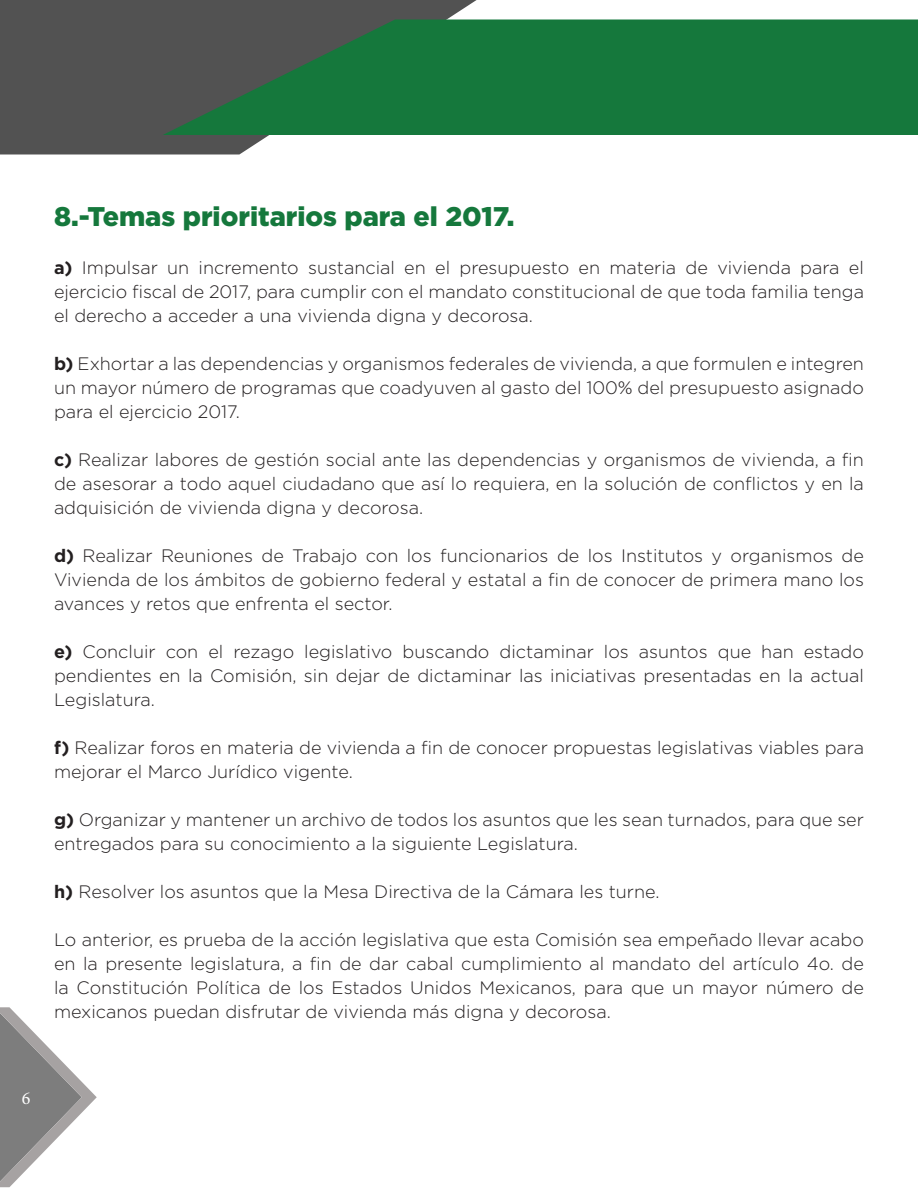
<style>
.page{position:relative;width:918px;height:1188px;background:#fff}
.page>*{position:absolute;margin:0;border:0;box-sizing:border-box;transform-origin:0 0}
.t1{font:900 27px "Gotham";color:#15783c}
.t2{font:300 18px/24px "Gotham";color:#231f20;text-align:justify}
.t3{font:18px "Minion Pro";color:#fff}
.s1{font-weight:700}
</style>
<div class="page">
<svg style="left:0;top:0;width:478px;height:154px;background:#676767"></svg>
<svg style="left:163px;top:20px;width:755px;height:115px;background:#1e723f"></svg>
<svg style="left:0;top:1007px;width:97px;height:180px"></svg>
<p class="t1" style="left:54px;top:198px;width:462px">8.-Temas prioritarios para el 2017.</p>
<p class="t2" style="left:54px;top:256px;width:812px"><span class="s1">a)</span> Impulsar un incremento sustancial en el presupuesto en materia de vivienda para el ejercicio fiscal de 2017, para cumplir con el mandato constitucional de que toda familia tenga el derecho a acceder a una vivienda digna y decorosa.</p>
<p class="t2" style="left:54px;top:352px;width:812px"><span class="s1">b)</span> Exhortar a las dependencias y organismos federales de vivienda, a que formulen e integren un mayor número de programas que coadyuven al gasto del 100% del presupuesto asignado para el ejercicio 2017.</p>
<p class="t2" style="left:54px;top:448px;width:812px"><span class="s1">c)</span> Realizar labores de gestión social ante las dependencias y organismos de vivienda, a fin de asesorar a todo aquel ciudadano que así lo requiera, en la solución de conflictos y en la adquisición de vivienda digna y decorosa.</p>
<p class="t2" style="left:54px;top:544px;width:812px"><span class="s1">d)</span> Realizar Reuniones de Trabajo con los funcionarios de los Institutos y organismos de Vivienda de los ámbitos de gobierno federal y estatal a fin de conocer de primera mano los avances y retos que enfrenta el sector.</p>
<p class="t2" style="left:54px;top:640px;width:812px"><span class="s1">e)</span> Concluir con el rezago legislativo buscando dictaminar los asuntos que han estado pendientes en la Comisión, sin dejar de dictaminar las iniciativas presentadas en la actual Legislatura.</p>
<p class="t2" style="left:54px;top:736px;width:812px"><span class="s1">f)</span> Realizar foros en materia de vivienda a fin de conocer propuestas legislativas viables para mejorar el Marco Jurídico vigente.</p>
<p class="t2" style="left:54px;top:808px;width:812px"><span class="s1">g)</span> Organizar y mantener un archivo de todos los asuntos que les sean turnados, para que ser entregados para su conocimiento a la siguiente Legislatura.</p>
<p class="t2" style="left:54px;top:880px;width:607px"><span class="s1">h)</span> Resolver los asuntos que la Mesa Directiva de la Cámara les turne.</p>
<p class="t2" style="left:54px;top:928px;width:812px">Lo anterior, es prueba de la acción legislativa que esta Comisión sea empeñado llevar acabo en la presente legislatura, a fin de dar cabal cumplimiento al mandato del artículo 4o. de la Constitución Política de los Estados Unidos Mexicanos, para que un mayor número de mexicanos puedan disfrutar de vivienda más digna y decorosa.</p>
<p class="t3" style="left:22px;top:1087px;width:10px">6</p>
</div>
